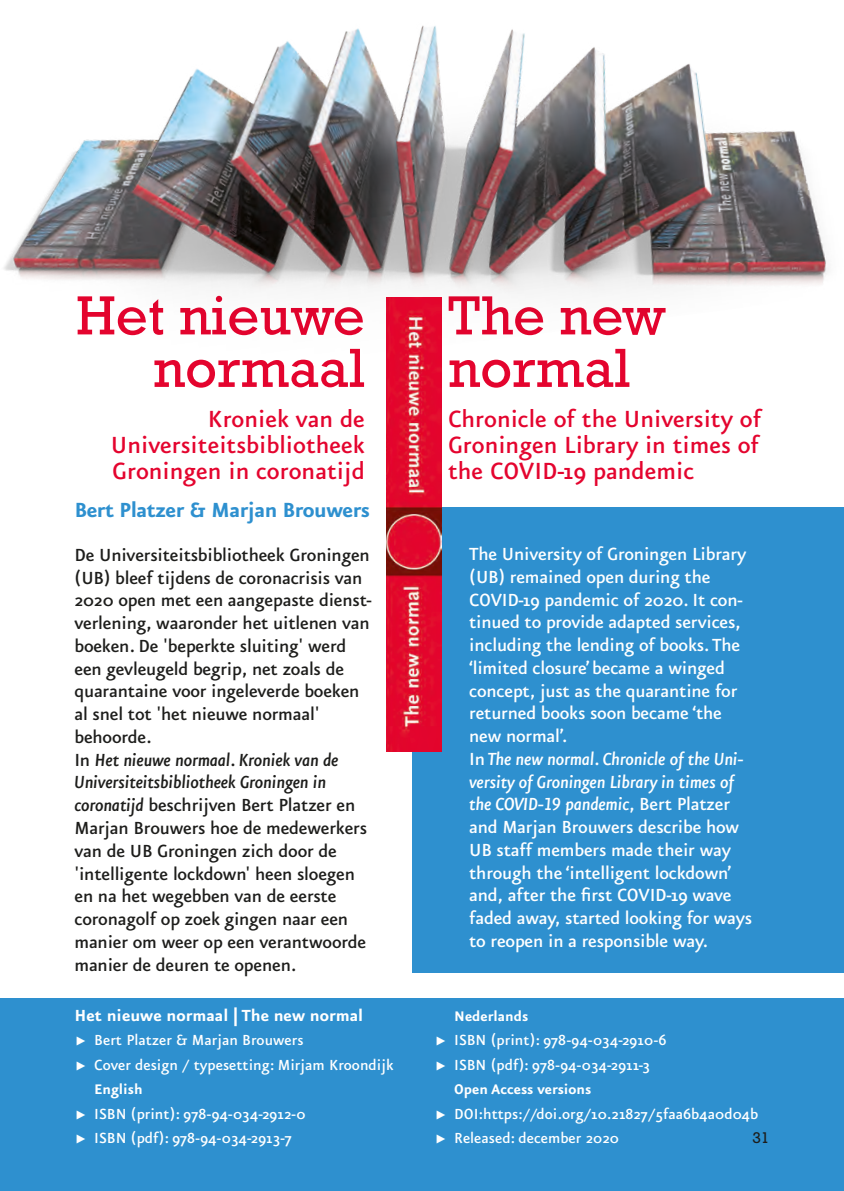
<style>
.page{position:relative;width:844px;height:1191px;background:#fff}
.page>*{position:absolute;margin:0;border:0;box-sizing:border-box;transform-origin:0 0}
.Boektitel{font:56px/52.5px "Rockwell Std";color:#e4042e;text-align:right}
.Promorechts{font:500 28px/26.2px "Eureka Sans";color:#e4042e;text-align:justify}
.Auteur{font:700 24.5px "Eureka Sans";letter-spacing:-.02em;color:#2e90cf}
.AlineaIntro{font:500 21px/22.8px "Eureka Sans";letter-spacing:-.01em;color:#1d1d1b}
.AlineaIntro-2{font:500 21px/22.8px "Eureka Sans";letter-spacing:-.01em;color:#fff}
.Essentials-titel{font:700 19.25px "Eureka Sans";color:#fff}
.t1{font:500 17.5px "Eureka Sans";color:#fff}
.Essentials-titel-kle{font:700 16.62px "Eureka Sans";color:#fff}
.t2{font:15.75px "Rockwell Std";color:#1d1d1b}
.s1{font-style:italic}
.s2{font-family:"Scala Sans Pro";font-weight:700;font-size:12.25px}
</style>
<div class="page">
<div style="left:0;top:998px;width:843px;height:193px;background:#2e90cf"></div>
<div style="left:412px;top:507px;width:431px;height:466px;background:#2e90cf"></div>
<img style="left:4px;top:25px;width:825px;height:377px">
<img style="left:386px;top:298px;width:55px;height:453px">
<p class="Boektitel" style="left:76px;top:289px;width:290px">Het nieuwe normaal</p>
<p class="Promorechts" style="left:111px;top:407px;width:255px;text-indent:97px">Kroniek van de Universiteitsbibliotheek Groningen in coronatijd</p>
<p class="Auteur" style="left:74px;top:497px;width:297px">Bert Platzer &amp; Marjan Brouwers</p>
<p class="AlineaIntro" style="left:74px;top:544px;width:298px">De Universiteitsbibliotheek Groningen (UB) bleef tijdens de coronacrisis van 2020 open met een aangepaste dienst&shy;verlening, waaronder het uitlenen van boeken. De 'beperkte sluiting' werd een gevleugeld begrip, net zoals de quarantaine voor ingeleverde boeken al snel tot 'het nieuwe normaal' behoorde.</p>
<p class="AlineaIntro" style="left:74px;top:749px;width:294px">In <span class="s1">Het nieuwe normaal. Kroniek van de Universiteitsbibliotheek Groningen in coronatijd</span> beschrijven Bert Platzer en Marjan Brouwers hoe de medewerkers van de UB Groningen zich door de 'intelligente lockdown' heen sloegen en na het wegebben van de eerste coronagolf op zoek gingen naar een manier om weer op een verantwoorde manier de deuren te openen.</p>
<p class="Essentials-titel" style="left:74px;top:1005px;width:290px">Het nieuwe normaal | The new normal</p>
<p class="t1" style="left:74px;top:1031px;width:230px"><span class="s2">▶</span> Bert Platzer &amp; Marjan Brouwers</p>
<p class="t1" style="left:74px;top:1056px;width:320px"><span class="s2">▶</span> Cover design / typesetting: Mirjam Kroondijk</p>
<p class="Essentials-titel-kle" style="left:94px;top:1081px;width:50px">English</p>
<p class="t1" style="left:74px;top:1105px;width:232px"><span class="s2">▶</span> ISBN (print): 978-94-034-2912-0</p>
<p class="t1" style="left:74px;top:1129px;width:219px"><span class="s2">▶</span> ISBN (pdf): 978-94-034-2913-7</p>
<p class="Boektitel" style="left:448px;top:289px;width:219px;text-align:left">The new normal</p>
<p class="Promorechts" style="left:448px;top:407px;width:314px">Chronicle of the University of Groningen Library in times of the COVID-19 pandemic</p>
<p class="AlineaIntro-2" style="left:469px;top:543px;width:279px">The University of Groningen Library (UB) remained open during the<br>COVID-19 pandemic of 2020. It con&shy;tinued to provide adapted services, including the lending of books. The ‘limited closure’ became a winged concept, just as the quarantine for returned books soon became ‘the new normal’.</p>
<p class="AlineaIntro-2" style="left:469px;top:748px;width:284px">In <span class="s1">The new normal. Chronicle of the Uni&shy;versity of Groningen Library in times of the COVID-19 pandemic</span>, Bert Platzer and Marjan Brouwers describe how UB staff members made their way through the ‘intelligent lockdown’ and, after the first COVID-19 wave faded away, started looking for ways to reopen in a responsible way.</p>
<p class="Essentials-titel-kle" style="left:454px;top:1007px;width:75px">Nederlands</p>
<p class="t1" style="left:434px;top:1031px;width:233px"><span class="s2">▶</span> ISBN (print): 978-94-034-2910-6</p>
<p class="t1" style="left:434px;top:1056px;width:217px"><span class="s2">▶</span> ISBN (pdf): 978-94-034-2911-3</p>
<p class="Essentials-titel-kle" style="left:454px;top:1081px;width:139px">Open Access versions</p>
<p class="t1" style="left:434px;top:1105px;width:325px"><span class="s2">▶</span> DOI:https://doi.org/10.21827/5faa6b4a0d04b</p>
<p class="t1" style="left:434px;top:1129px;width:186px"><span class="s2">▶</span> Released: december 2020</p>
<p class="t2" style="left:752px;top:1129px;width:19px">31</p>
</div>
